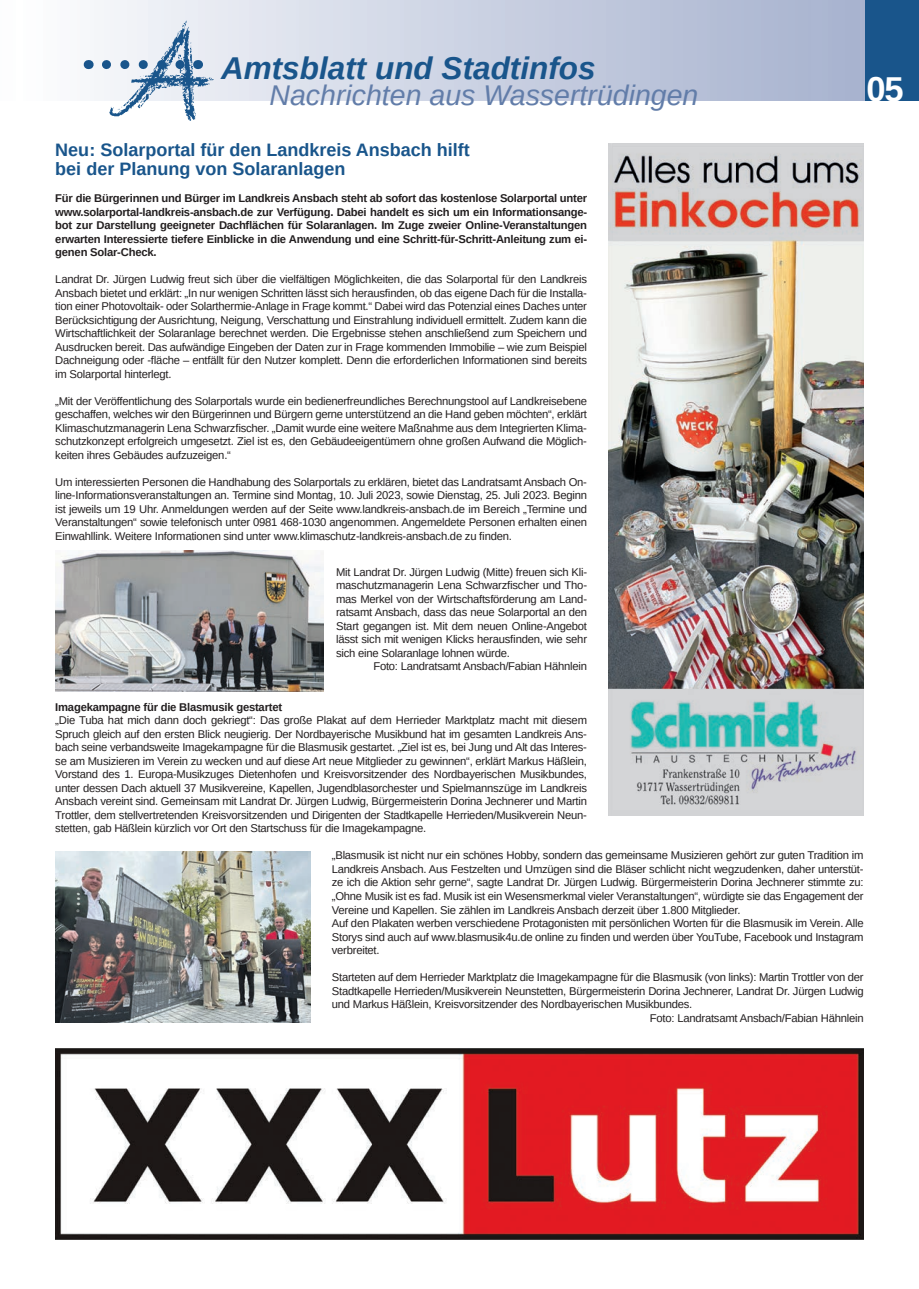
<style>
.page{position:relative;width:919px;height:1289px;background:#fff}
.page>*{position:absolute;margin:0;border:0;box-sizing:border-box;transform-origin:0 0}
.t1{font:700 34.5px "Liberation Sans";color:#fff}
.t2{font:italic 700 31.5px "Liberation Sans";color:#19558b}
.t3{font:italic 28.5px "Liberation Sans";color:#627da9}
.t4{font:700 18px/19.5px "Liberation Sans";color:#19558b}
.t5{font:11.25px/13.5px "Liberation Sans";letter-spacing:-.02em;color:#231f20;text-align:justify}
.t6{font:700 11.25px/13.5px "Liberation Sans";letter-spacing:-.02em;color:#231f20;text-align:justify}
</style>
<div class="page">
<img style="left:55px;top:1048px;width:808px;height:191px">
<div style="left:16px;top:0;width:858px;height:100px;background:linear-gradient(to right,#fbfcfd,#a4b0cd)"></div>
<svg style="left:106px;top:60px;width:3px;height:9px"></svg>
<img style="left:109px;top:20px;width:105px;height:101px">
<div style="left:865px;top:0;width:53px;height:100px;background:#19558b"></div>
<img style="left:608px;top:143px;width:255px;height:672px">
<img style="left:55px;top:550px;width:268px;height:141px">
<img style="left:55px;top:851px;width:255px;height:171px">
<h2 class="t2" style="left:221px;top:47px;width:376px">Amtsblatt und Stadtinfos</h2>
<h3 class="t3" style="left:269px;top:76px;width:430px">Nachrichten aus Wassertrüdingen</h3>
<h1 class="t1" style="left:866px;top:66px;width:39px">05</h1>
<h3 class="t4" style="left:55px;top:140px;width:416px">Neu: Solarportal für den Landkreis Ansbach hilft bei der Planung von Solaranlagen</h3>
<p class="t6" style="left:55px;top:192px;width:533px">Für die Bürgerinnen und Bürger im Landkreis Ansbach steht ab sofort das kostenlose Solarportal unter www.solarportal-landkreis-ansbach.de zur Verfügung. Dabei handelt es sich um ein Informationsange&shy;bot zur Darstellung geeigneter Dachflächen für Solaranlagen. Im Zuge zweier Online-Veranstaltungen erwarten Interessierte tiefere Einblicke in die Anwendung und eine Schritt-für-Schritt-Anleitung zum ei&shy;genen Solar-Check.</p>
<p class="t5" style="left:55px;top:272px;width:533px">Landrat Dr. Jürgen Ludwig freut sich über die vielfältigen Möglichkeiten, die das Solarportal für den Landkreis Ansbach bietet und erklärt: „In nur wenigen Schritten lässt sich herausfinden, ob das eigene Dach für die Installa&shy;tion einer Photovoltaik- oder Solarthermie-Anlage in Frage kommt.“ Dabei wird das Potenzial eines Daches unter Berücksichtigung der Ausrichtung, Neigung, Verschattung und Einstrahlung individuell ermittelt. Zudem kann die Wirtschaftlichkeit der Solaranlage berechnet werden. Die Ergebnisse stehen anschließend zum Speichern und Ausdrucken bereit. Das aufwändige Eingeben der Daten zur in Frage kommenden Immobilie – wie zum Beispiel Dachneigung oder -fläche – entfällt für den Nutzer komplett. Denn die erforderlichen Informationen sind bereits im Solarportal hinterlegt.</p>
<p class="t5" style="left:55px;top:394px;width:533px">„Mit der Veröffentlichung des Solarportals wurde ein bedienerfreundliches Berechnungstool auf Landkreisebene geschaffen, welches wir den Bürgerinnen und Bürgern gerne unterstützend an die Hand geben möchten“, erklärt Klimaschutzmanagerin Lena Schwarzfischer. „Damit wurde eine weitere Maßnahme aus dem Integrierten Klima&shy;schutzkonzept erfolgreich umgesetzt. Ziel ist es, den Gebäudeeigentümern ohne großen Aufwand die Möglich&shy;keiten ihres Gebäudes aufzuzeigen.“</p>
<p class="t5" style="left:55px;top:475px;width:533px">Um interessierten Personen die Handhabung des Solarportals zu erklären, bietet das Landratsamt Ansbach On&shy;line-Informationsveranstaltungen an. Termine sind Montag, 10. Juli 2023, sowie Dienstag, 25. Juli 2023. Beginn ist jeweils um 19 Uhr. Anmeldungen werden auf der Seite www.landkreis-ansbach.de im Bereich „Termine und Veranstaltungen“ sowie telefonisch unter 0981 468-1030 angenommen. Angemeldete Personen erhalten einen Einwahllink. Weitere Informationen sind unter www.klimaschutz-landkreis-ansbach.de zu finden.</p>
<p class="t5" style="left:336px;top:565px;width:252px">Mit Landrat Dr. Jürgen Ludwig (Mitte) freuen sich Kli&shy;maschutzmanagerin Lena Schwarzfischer und Tho&shy;mas Merkel von der Wirtschaftsförderung am Land&shy;ratsamt Ansbach, dass das neue Solarportal an den Start gegangen ist. Mit dem neuen Online-Angebot lässt sich mit wenigen Klicks herausfinden, wie sehr sich eine Solaranlage lohnen würde.</p>
<p class="t5" style="left:373px;top:659px;width:215px">Foto: Landratsamt Ansbach/Fabian Hähnlein</p>
<p class="t6" style="left:55px;top:700px;width:228px">Imagekampagne für die Blasmusik gestartet</p>
<p class="t5" style="left:55px;top:713px;width:533px">„Die Tuba hat mich dann doch gekriegt“: Das große Plakat auf dem Herrieder Marktplatz macht mit diesem Spruch gleich auf den ersten Blick neugierig. Der Nordbayerische Musikbund hat im gesamten Landkreis Ans&shy;bach seine verbandsweite Imagekampagne für die Blasmusik gestartet. „Ziel ist es, bei Jung und Alt das Interes&shy;se am Musizieren im Verein zu wecken und auf diese Art neue Mitglieder zu gewinnen“, erklärt Markus Häßlein, Vorstand des 1. Europa-Musikzuges Dietenhofen und Kreisvorsitzender des Nordbayerischen Musikbundes, unter dessen Dach aktuell 37 Musikvereine, Kapellen, Jugendblasorchester und Spielmannszüge im Landkreis Ansbach vereint sind. Gemeinsam mit Landrat Dr. Jürgen Ludwig, Bürgermeisterin Dorina Jechnerer und Martin Trottler, dem stellvertretenden Kreisvorsitzenden und Dirigenten der Stadtkapelle Herrieden/Musikverein Neun&shy;stetten, gab Häßlein kürzlich vor Ort den Startschuss für die Imagekampagne.</p>
<p class="t5" style="left:332px;top:848px;width:533px;text-align:left">„Blasmusik ist nicht nur ein schönes Hobby, sondern das gemeinsame Musizieren gehört zur guten Tradition im Landkreis Ansbach. Aus Festzelten und Umzügen sind die Bläser schlicht nicht wegzudenken, daher unterstüt&shy;ze ich die Aktion sehr gerne“, sagte Landrat Dr. Jürgen Ludwig. Bürgermeisterin Dorina Jechnerer stimmte zu: „Ohne Musik ist es fad. Musik ist ein Wesensmerkmal vieler Veranstaltungen“, würdigte sie das Engagement der Vereine und Kapellen. Sie zählen im Landkreis Ansbach derzeit über 1.800 Mitglieder.<br>Auf den Plakaten werben verschiedene Protagonisten mit persönlichen Worten für die Blasmusik im Verein. Alle Storys sind auch auf www.blasmusik4u.de online zu finden und werden über YouTube, Facebook und Instagram verbreitet.</p>
<p class="t5" style="left:332px;top:970px;width:533px">Starteten auf dem Herrieder Marktplatz die Imagekampagne für die Blasmusik (von links): Martin Trottler von der</p>
<p class="t5" style="left:332px;top:983px;width:533px">Stadtkapelle Herrieden/Musikverein Neunstetten, Bürgermeisterin Dorina Jechnerer, Landrat Dr. Jürgen Ludwig</p>
<p class="t5" style="left:332px;top:997px;width:362px">und Markus Häßlein, Kreisvorsitzender des Nordbayerischen Musikbundes.</p>
<p class="t5" style="left:650px;top:1010px;width:215px">Foto: Landratsamt Ansbach/Fabian Hähnlein</p>
</div>
